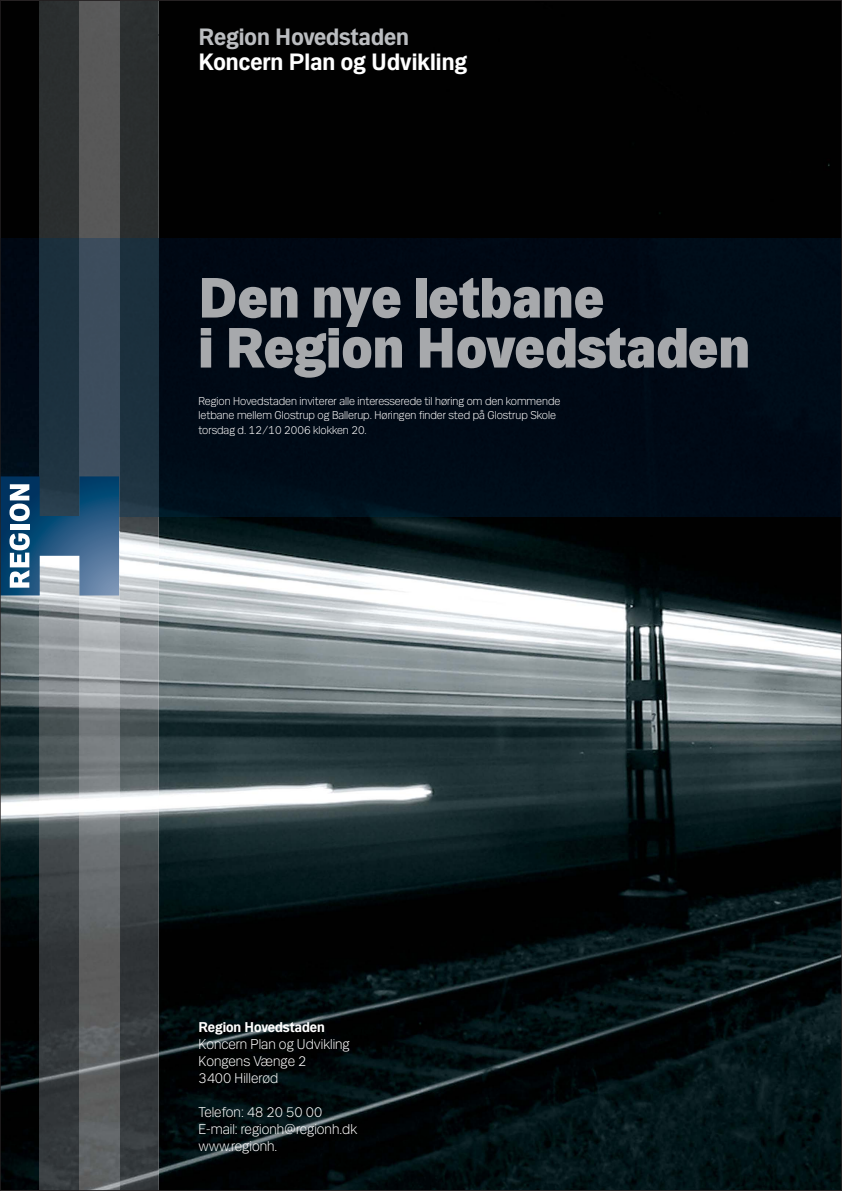
<style>
.page{position:relative;width:842px;height:1191px;background:#fff}
.page>*{position:absolute;margin:0;border:0;box-sizing:border-box;transform-origin:0 0}
.t1{font:60px/50px "Mari Poster";color:#a7a9ac}
.t2{font:700 25px "Mari";color:#fff}
.t3{font:700 25px "Mari";color:#bbbdc0}
.t4{font:300 15px/17px "Mari";color:#fff}
.t5{font:700 15px "Mari";color:#fff}
.t6{font:300 12px/14.4px "Mari";color:#fff}
</style>
<div class="page">
<img style="left:2px;top:2px;width:838px;height:1187px">
<img style="left:119px;top:2px;width:40px;height:33px">
<div style="left:119px;top:35px;width:40px;height:203px;background:#2b2e2f"></div>
<img style="left:40px;top:516px;width:119px;height:673px">
<img style="left:40px;top:2px;width:79px;height:236px">
<img style="left:2px;top:238px;width:838px;height:278px">
<svg style="left:2px;top:476px;width:117px;height:120px;background:#4b718f"></svg>
<h2 class="t3" style="left:198px;top:29px;width:212px">Region Hovedstaden</h2>
<h2 class="t2" style="left:198px;top:54px;width:270px">Koncern Plan og Udvikling</h2>
<h1 class="t1" style="left:198px;top:276px;width:553px">Den nye letbane<br>i Region Hovedstaden</h1>
<p class="t6" style="left:198px;top:395px;width:364px">Region Hovedstaden inviterer alle interesserede til høring om den kommende letbane mellem Glostrup og Ballerup. Høringen finder sted på Glostrup Skole torsdag d. 12/10 2006 klokken 20.</p>
<p class="t5" style="left:198px;top:1022px;width:128px">Region Hovedstaden</p>
<p class="t4" style="left:198px;top:1037px;width:153px">Koncern Plan og Udvikling<br>Kongens Vænge 2<br>3400 Hillerød</p>
<p class="t4" style="left:198px;top:1105px;width:160px">Telefon: 48 20 50 00<br>E-mail: regionh@regionh.dk www.regionh.</p>
</div>
